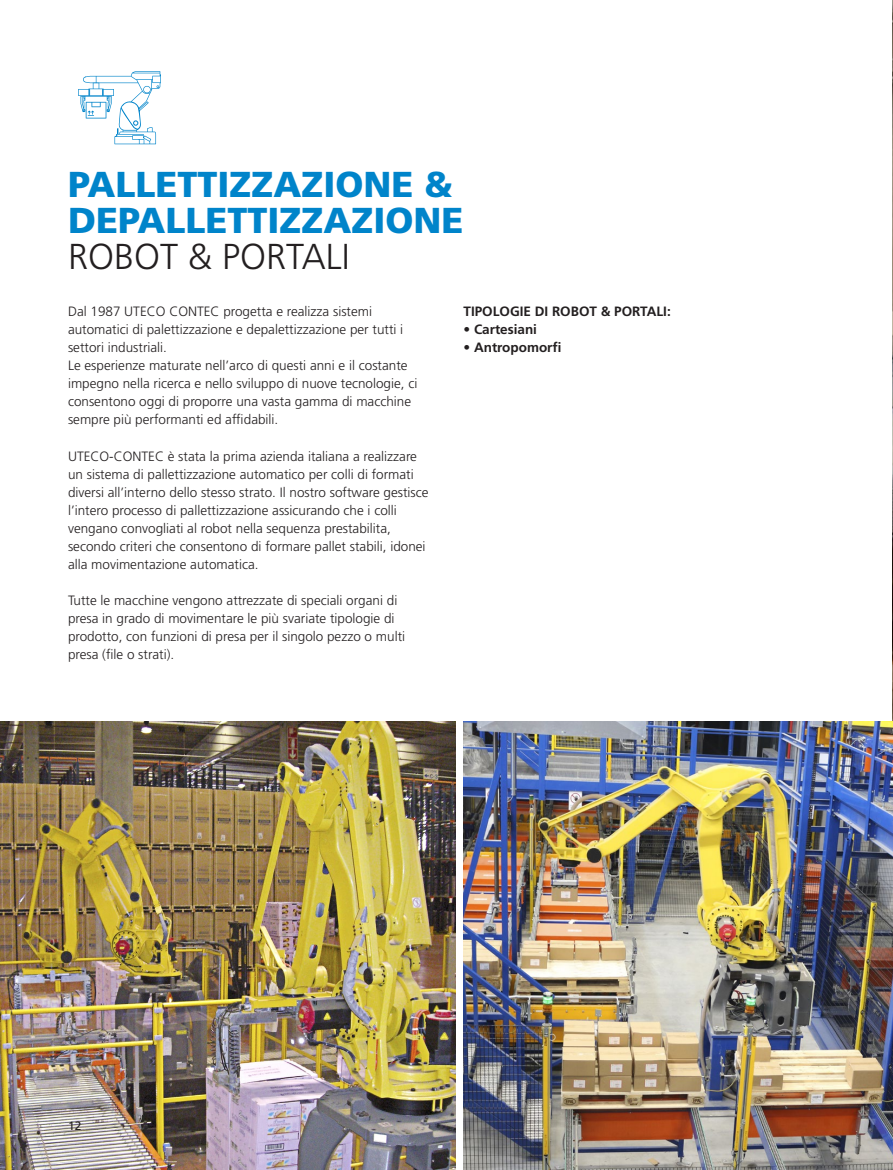
<style>
.page{position:relative;width:893px;height:1170px;background:#fff}
.page>*{position:absolute;margin:0;border:0;box-sizing:border-box;transform-origin:0 0}
.t1{font:900 36px/36px "Frutiger LT Std";color:#0084ca}
.t2{font:300 36px "Frutiger LT Std";color:#231f20}
.t3{font:300 13.5px/18px "Frutiger LT Std";color:#231f20}
.t4{font:700 13.5px "Frutiger LT Std";color:#231f20}
.t5{font:12px "Frutiger LT Std";color:#231f20}
</style>
<div class="page">
<img style="left:892px;top:0;width:1px;height:721px">
<img style="left:0;top:721px;width:455px;height:448px">
<img style="left:463px;top:721px;width:430px;height:448px">
<svg style="left:78px;top:71px;width:83px;height:73px"></svg>
<h1 class="t1" style="left:68px;top:166px;width:397px">PALLETTIZZAZIONE &amp;<br>DEPALLETTIZZAZIONE</h1>
<h1 class="t2" style="left:68px;top:236px;width:283px">ROBOT &amp; PORTALI</h1>
<p class="t3" style="left:68px;top:303px;width:351px">Dal 1987 UTECO CONTEC progetta e realizza sistemi automatici di palettizzazione e depalettizzazione per tutti i settori industriali.<br>Le esperienze maturate nell’arco di questi anni e il costante impegno nella ricerca e nello sviluppo di nuove tecnologie, ci consentono oggi di proporre una vasta gamma di macchine sempre più performanti ed affidabili.</p>
<p class="t3" style="left:68px;top:447px;width:362px">UTECO-CONTEC è stata la prima azienda italiana a realizzare un sistema di pallettizzazione automatico per colli di formati diversi all’interno dello stesso strato. Il nostro software gestisce l’intero processo di pallettizzazione assicurando che i colli vengano convogliati al robot nella sequenza prestabilita, secondo criteri che consentono di formare pallet stabili, idonei alla movimentazione automatica.</p>
<p class="t3" style="left:68px;top:591px;width:339px">Tutte le macchine vengono attrezzate di speciali organi di presa in grado di movimentare le più svariate tipologie di prodotto, con funzioni di presa per il singolo pezzo o multi presa (file o strati).</p>
<p class="t4" style="left:463px;top:304px;width:209px">TIPOLOGIE DI ROBOT &amp; PORTALI:</p>
<p class="t4" style="left:463px;top:322px;width:75px">• Cartesiani</p>
<p class="t4" style="left:463px;top:340px;width:100px">• Antropomorfi</p>
<p class="t5" style="left:68px;top:1118px;width:15px">12</p>
</div>
